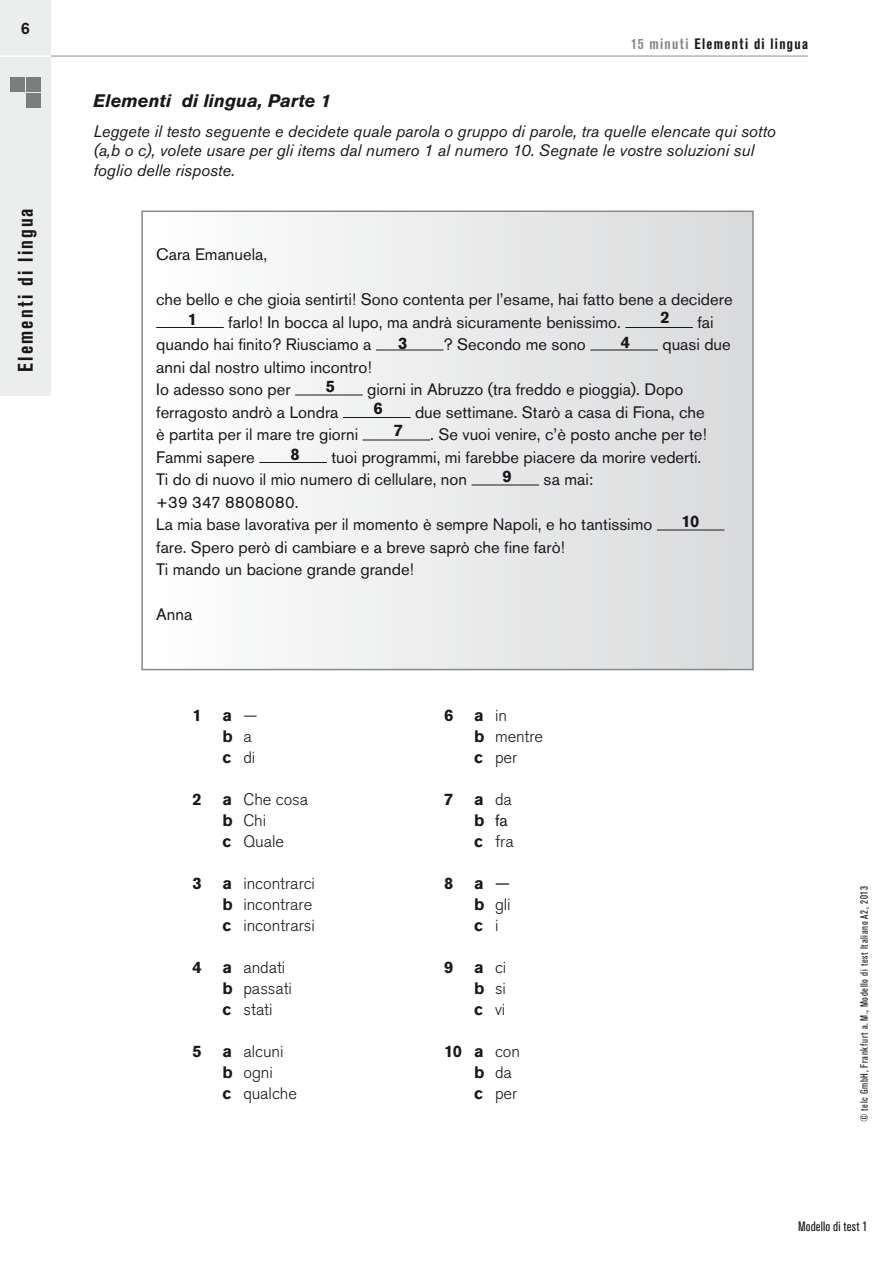
<style>
.page{position:relative;width:893px;height:1263px;background:#fff}
.page>*{position:absolute;margin:0;border:0;box-sizing:border-box;transform-origin:0 0}
.t1{font:700 condensed 21px "Akzidenz Grotesk Pro";letter-spacing:.1em;color:#1a171c}
.t2{font:italic 700 18px "Akzidenz Grotesk Pro";color:#1a171c}
.t3{font:700 18px "Akzidenz Grotesk Pro";color:#1a171c}
.t4{font:16.5px/22.5px "Akzidenz Grotesk Pro";color:#1a171c}
.t5{font:italic 16.5px/19.8px "Akzidenz Grotesk Pro";color:#1a171c}
.t6{font:300 16.5px/21px "Akzidenz Grotesk Pro";color:#1a171c}
.t7{font:700 16.5px "Akzidenz Grotesk Pro";color:#1a171c}
.t8{font:500 16.5px "Akzidenz Grotesk Pro";color:#1a171c}
.t9{font:700 condensed 15px "Akzidenz Grotesk Pro";letter-spacing:.085em;color:#1a171c}
.t10{font:condensed 13.5px "Akzidenz Grotesk Pro";letter-spacing:.01em;color:#1a171c}
.t11{font:condensed 10.5px "Akzidenz Grotesk Pro";letter-spacing:.06em;color:#1a171c}
.s1{color:#87888a}
.s2{font-weight:700}
.s3{font-weight:400}
</style>
<div class="page">
<div style="left:142px;top:211px;width:611px;height:459px;background:linear-gradient(to right,#fff,#d9dadb)"></div>
<div style="left:141px;top:211px;width:613px;height:459px;border:2px solid #87888a"></div>
<hr style="left:156px;top:327px;width:68px;height:1px;background:#1a171c">
<hr style="left:625px;top:327px;width:68px;height:1px;background:#1a171c">
<hr style="left:376px;top:350px;width:67px;height:1px;background:#1a171c">
<hr style="left:590px;top:350px;width:68px;height:1px;background:#1a171c">
<hr style="left:295px;top:395px;width:68px;height:1px;background:#1a171c">
<hr style="left:343px;top:417px;width:67px;height:1px;background:#1a171c">
<hr style="left:363px;top:440px;width:67px;height:1px;background:#1a171c">
<hr style="left:259px;top:462px;width:68px;height:1px;background:#1a171c">
<hr style="left:471px;top:485px;width:68px;height:1px;background:#1a171c">
<hr style="left:657px;top:530px;width:67px;height:1px;background:#1a171c">
<hr style="left:51px;top:55px;width:757px;height:2px;background:#b1b3b4">
<div style="left:0;top:0;width:51px;height:396px;background:#eceded"></div>
<hr style="left:0;top:55px;width:51px;height:2px;background:#fff">
<div style="left:10px;top:77px;width:15px;height:15px;background:#7c7d7f"></div>
<div style="left:27px;top:77px;width:14px;height:15px;background:#7c7d7f"></div>
<div style="left:27px;top:94px;width:14px;height:14px;background:#7c7d7f"></div>
<p class="t8" style="left:21px;top:22px;width:11px">6</p>
<p class="t1" style="left:18px;top:372px;width:165px;rotate:-90deg">Elementi di lingua</p>
<p class="t9" style="left:631px;top:38px;width:178px"><span class="s1">15 minuti</span> Elementi di lingua</p>
<p class="t2" style="left:93px;top:94px;width:239px">Elementi di lingua, Parte 1</p>
<p class="t5" style="left:93px;top:123px;width:684px">Leggete il testo seguente e decidete quale parola o gruppo di parole, tra quelle elencate qui sotto (a,b o c), volete usare per gli items dal numero 1 al numero 10. Segnate le vostre soluzioni sul foglio delle risposte.</p>
<p class="t4" style="left:156px;top:245px;width:112px">Cara Emanuela,</p>
<p class="t4" style="left:228px;top:290px;width:506px;text-indent:-72px">che bello e che gioia sentirti! Sono contenta per l’esame, hai fatto bene a decidere farlo! In bocca al lupo, ma andrà sicuramente benissimo.</p>
<p class="t7" style="left:660px;top:311px;width:11px">2</p>
<p class="t7" style="left:188px;top:313px;width:11px">1</p>
<p class="t4" style="left:697px;top:313px;width:18px">fai</p>
<p class="t7" style="left:621px;top:336px;width:11px">4</p>
<p class="t7" style="left:398px;top:337px;width:11px">3</p>
<p class="t4" style="left:156px;top:335px;width:217px">quando hai finito? Riusciamo a</p>
<p class="t4" style="left:443px;top:335px;width:144px">? Secondo me sono</p>
<p class="t4" style="left:662px;top:335px;width:70px">quasi due</p>
<p class="t4" style="left:156px;top:358px;width:217px">anni dal nostro ultimo incontro!<br>Io adesso sono per</p>
<p class="t7" style="left:326px;top:381px;width:11px">5</p>
<p class="t4" style="left:367px;top:380px;width:318px">giorni in Abruzzo (tra freddo e pioggia). Dopo</p>
<p class="t3" style="left:645px;top:382px;width:12px">4</p>
<p class="t7" style="left:373px;top:402px;width:11px">6</p>
<p class="t4" style="left:156px;top:403px;width:184px">ferragosto andrò a Londra</p>
<p class="t4" style="left:415px;top:403px;width:291px">due settimane. Starò a casa di Fiona, che</p>
<p class="t4" style="left:156px;top:425px;width:203px">è partita per il mare tre giorni</p>
<p class="t4" style="left:430px;top:425px;width:278px">. Se vuoi venire, c’è posto anche per te!</p>
<p class="t4" style="left:156px;top:448px;width:100px">Fammi sapere</p>
<p class="t7" style="left:394px;top:424px;width:11px">7</p>
<p class="t7" style="left:291px;top:448px;width:11px">8</p>
<p class="t4" style="left:156px;top:448px;width:547px;text-indent:175px">tuoi programmi, mi farebbe piacere da morire vederti.<br>Ti do di nuovo il mio numero di cellulare, non</p>
<p class="t7" style="left:502px;top:470px;width:11px">9</p>
<p class="t4" style="left:544px;top:470px;width:51px">sa mai:</p>
<p class="t4" style="left:156px;top:493px;width:498px">+39 347 8808080.<br>La mia base lavorativa per il momento è sempre Napoli, e ho tantissimo fare. Spero però di cambiare e a breve saprò che fine farò!<br>Ti mando un bacione grande grande!</p>
<p class="t4" style="left:156px;top:605px;width:38px">Anna</p>
<p class="t7" style="left:681px;top:515px;width:20px">10</p>
<p class="t7" style="left:192px;top:709px;width:11px">1</p>
<p class="t6" style="left:222px;top:707px;width:36px"><span class="s2">a</span> — <span class="s2">b</span> a <span class="s2">c</span> di</p>
<p class="t7" style="left:192px;top:793px;width:11px">2</p>
<p class="t6" style="left:222px;top:791px;width:87px"><span class="s2">a</span> Che cosa <span class="s2">b</span> Chi<br><span class="s2">c</span> Quale</p>
<p class="t7" style="left:192px;top:877px;width:11px">3</p>
<p class="t6" style="left:222px;top:875px;width:94px"><span class="s2">a</span> incontrarci <span class="s2">b</span> incontrare <span class="s2">c</span> incontrarsi</p>
<p class="t7" style="left:192px;top:961px;width:11px">4</p>
<p class="t6" style="left:222px;top:959px;width:71px"><span class="s2">a</span> andati <span class="s2">b</span> passati <span class="s2">c</span> stati</p>
<p class="t7" style="left:192px;top:1045px;width:11px">5</p>
<p class="t6" style="left:222px;top:1043px;width:76px"><span class="s2">a</span> alcuni <span class="s2">b</span> ogni<br><span class="s2">c</span> qualche</p>
<p class="t7" style="left:444px;top:710px;width:11px">6</p>
<p class="t6" style="left:474px;top:707px;width:71px"><span class="s2">a</span> in<br><span class="s2">b</span> mentre <span class="s2">c</span> per</p>
<p class="t7" style="left:444px;top:794px;width:11px">7</p>
<p class="t6" style="left:474px;top:791px;width:41px"><span class="s2">a</span> da <span class="s2">b</span> <span class="s3">fa </span><span class="s2">c</span> fra</p>
<p class="t7" style="left:444px;top:878px;width:11px">8</p>
<p class="t6" style="left:474px;top:875px;width:38px;text-align:justify"><span class="s2">a</span> <span class="s3">— </span><span class="s2">b</span> gli <span class="s2">c</span> i</p>
<p class="t7" style="left:444px;top:962px;width:11px">9</p>
<p class="t6" style="left:474px;top:959px;width:34px;text-align:justify"><span class="s2">a</span> ci <span class="s2">b</span> si <span class="s2">c</span> vi</p>
<p class="t6" style="left:474px;top:1043px;width:48px;text-indent:-30px"><span class="s2">10 a</span> con <span class="s2">b</span> da <span class="s2">c</span> per</p>
<p class="t11" style="left:860px;top:1122px;width:237px;rotate:-90deg">© telc GmbH, Frankfurt a. M., Modello di test Italiano A2, 2013</p>
<p class="t10" style="left:798px;top:1221px;width:71px">Modello di test 1</p>
</div>
